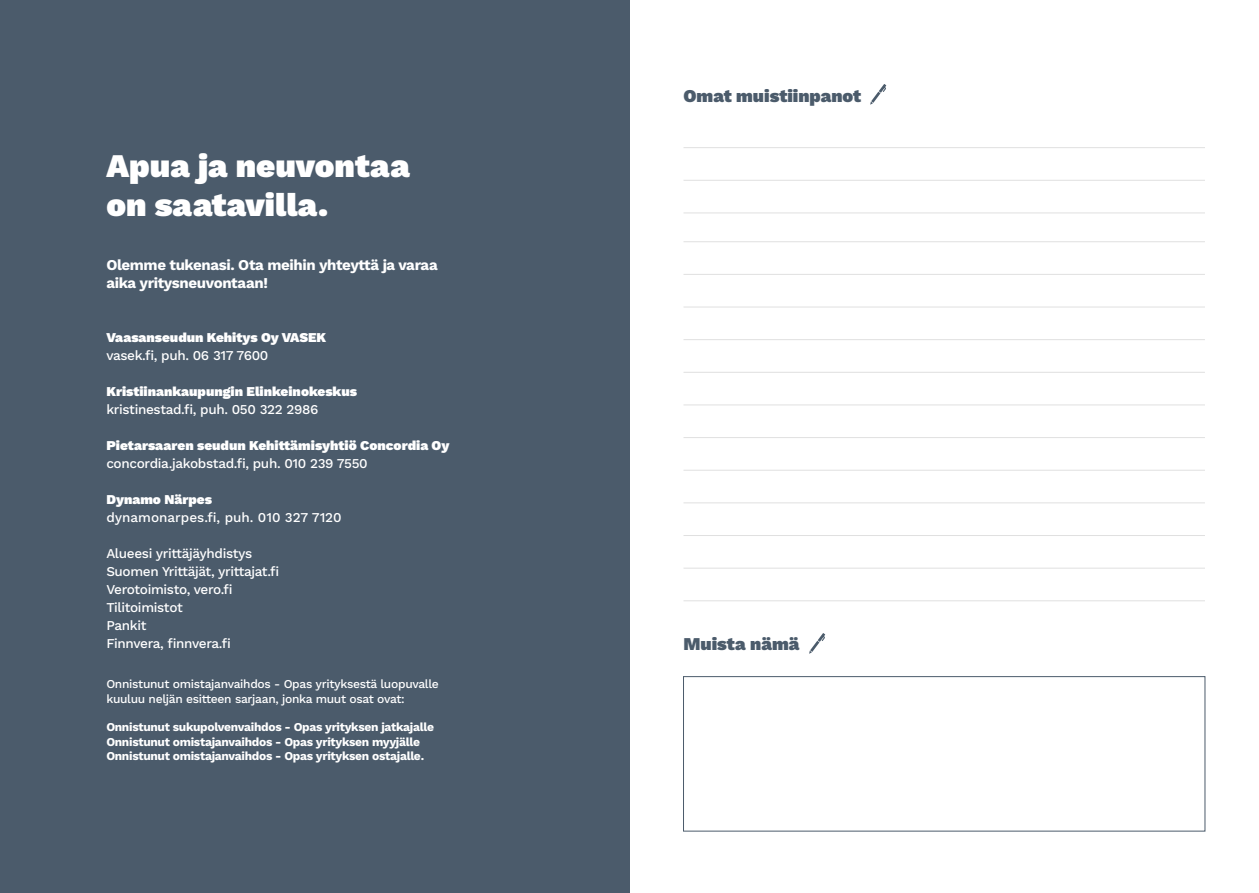
<style>
.page{position:relative;width:1259px;height:893px;background:#fff}
.page>*{position:absolute;margin:0;border:0;box-sizing:border-box;transform-origin:0 0}
.t1{font:900 33px/39.6px "Work Sans";color:#fff}
.t2{font:900 18px "Work Sans";color:#4b5b6b}
.t3{font:700 15px/18px "Work Sans";letter-spacing:-.025em;color:#fff}
.t4{font:500 13.5px/18px "Work Sans";letter-spacing:-.025em;color:#fff}
.t5{font:900 13.5px "Work Sans";color:#fff}
.t6{font:500 13.5px "Work Sans";color:#fff}
.t7{font:700 12px/14.4px "Work Sans";letter-spacing:-.025em;color:#fff}
.t8{font:500 12px/14.4px "Work Sans";letter-spacing:-.025em;color:#fff}
</style>
<div class="page">
<div style="left:0;top:0;width:629px;height:893px;background:#4b5b6b"></div>
<hr style="left:683px;top:241px;width:522px;height:1px;background:#e0e0e0">
<hr style="left:683px;top:147px;width:522px;height:1px;background:#e0e0e0">
<hr style="left:683px;top:274px;width:522px;height:1px;background:#e0e0e0">
<hr style="left:683px;top:180px;width:522px;height:1px;background:#e0e0e0">
<hr style="left:683px;top:307px;width:522px;height:1px;background:#e0e0e0">
<hr style="left:683px;top:213px;width:522px;height:1px;background:#e0e0e0">
<hr style="left:683px;top:339px;width:522px;height:1px;background:#e0e0e0">
<hr style="left:683px;top:372px;width:522px;height:1px;background:#e0e0e0">
<hr style="left:683px;top:405px;width:522px;height:1px;background:#e0e0e0">
<hr style="left:683px;top:437px;width:522px;height:1px;background:#e0e0e0">
<hr style="left:683px;top:470px;width:522px;height:1px;background:#e0e0e0">
<hr style="left:683px;top:502px;width:522px;height:1px;background:#e0e0e0">
<hr style="left:683px;top:535px;width:522px;height:1px;background:#e0e0e0">
<hr style="left:683px;top:568px;width:522px;height:1px;background:#e0e0e0">
<hr style="left:683px;top:600px;width:522px;height:1px;background:#e0e0e0">
<svg style="left:870px;top:84px;width:16px;height:21px"></svg>
<svg style="left:809px;top:633px;width:16px;height:21px"></svg>
<div style="left:683px;top:676px;width:522px;height:155px;border:1px solid #4b5b6b"></div>
<h1 class="t1" style="left:106px;top:148px;width:305px">Apua ja neuvontaa on saatavilla.</h1>
<p class="t3" style="left:106px;top:257px;width:333px">Olemme tukenasi. Ota meihin yhteyttä ja varaa aika yritysneuvontaan!</p>
<p class="t5" style="left:106px;top:330px;width:221px">Vaasanseudun Kehitys Oy VASEK</p>
<p class="t4" style="left:106px;top:347px;width:163px">vasek.fi, puh. 06 317 7600</p>
<p class="t5" style="left:106px;top:384px;width:252px">Kristiinankaupungin Elinkeinokeskus</p>
<p class="t4" style="left:106px;top:401px;width:214px">kristinestad.fi, puh. 050 322 2986</p>
<p class="t5" style="left:106px;top:438px;width:345px">Pietarsaaren seudun Kehittämisyhtiö Concordia Oy</p>
<p class="t4" style="left:106px;top:455px;width:263px">concordia.jakobstad.fi, puh. 010 239 7550</p>
<p class="t5" style="left:106px;top:492px;width:107px">Dynamo Närpes</p>
<p class="t6" style="left:106px;top:509px;width:237px">dynamonarpes.fi, puh. 010 327 7120</p>
<p class="t4" style="left:106px;top:545px;width:174px">Alueesi yrittäjäyhdistys<br>Suomen Yrittäjät, yrittajat.fi<br>Verotoimisto, vero.fi<br>Tilitoimistot<br>Pankit<br>Finnvera, finnvera.fi</p>
<p class="t8" style="left:106px;top:677px;width:334px">Onnistunut omistajanvaihdos - Opas yrityksestä luopuvalle kuuluu neljän esitteen sarjaan, jonka muut osat ovat:</p>
<p class="t7" style="left:106px;top:721px;width:329px">Onnistunut sukupolvenvaihdos - Opas yrityksen jatkajalle<br>Onnistunut omistajanvaihdos - Opas yrityksen myyjälle<br>Onnistunut omistajanvaihdos - Opas yrityksen ostajalle.</p>
<h2 class="t2" style="left:683px;top:85px;width:179px">Omat muistiinpanot</h2>
<h2 class="t2" style="left:683px;top:634px;width:117px">Muista nämä</h2>
</div>
